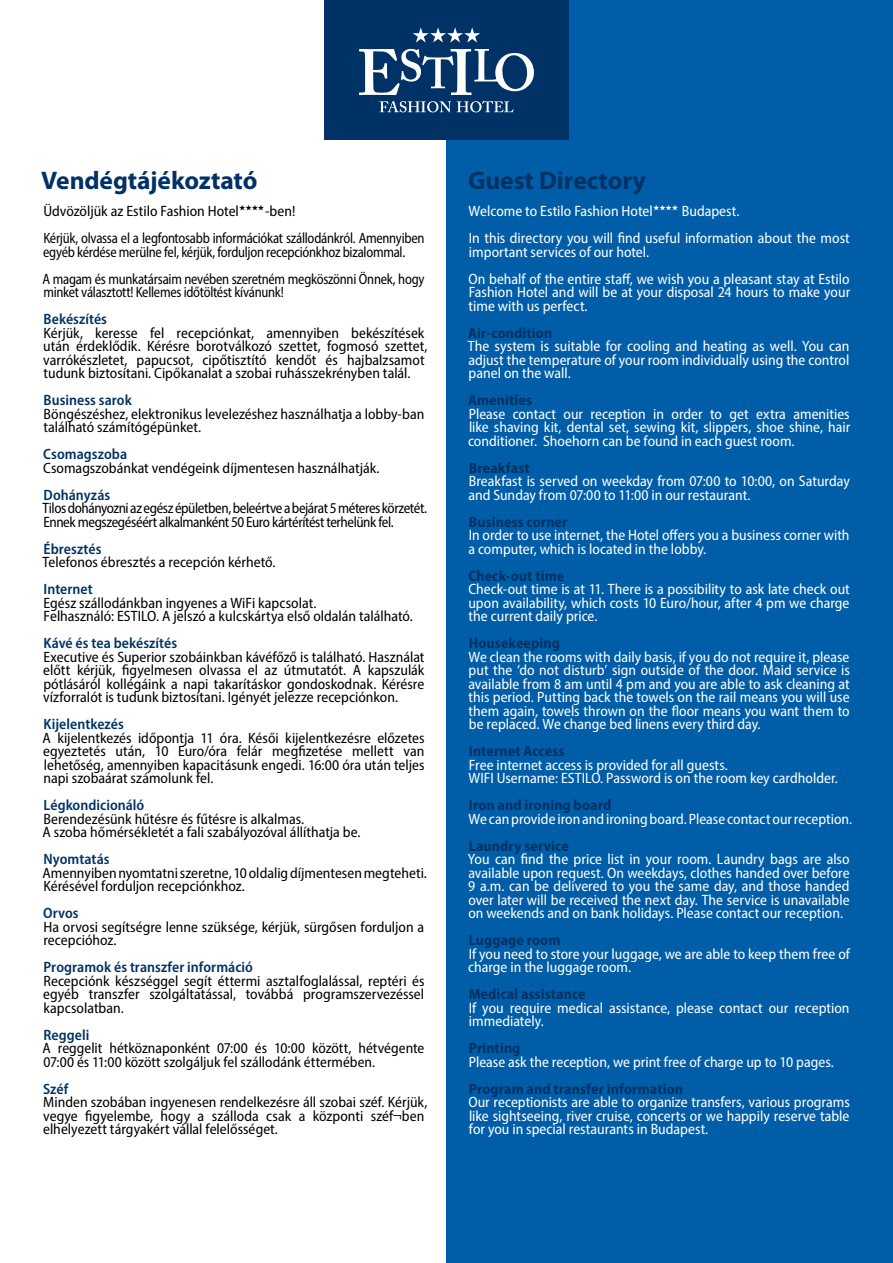
<style>
.page{position:relative;width:893px;height:1263px;background:#fff}
.page>*{position:absolute;margin:0;border:0;box-sizing:border-box;transform-origin:0 0}
.t1{font:700 25.5px "Myriad Pro";letter-spacing:-.005em;color:#003265}
.t2{font:semi-condensed 15px/13.5px "Myriad Pro";color:#fff}
.t3{font:semi-condensed 15px/13.5px "Myriad Pro";color:#000}
.t4{font:700 semi-condensed 15px "Myriad Pro";letter-spacing:.005em;color:#003265}
.t5{font:semi-condensed 15px/27px "Myriad Pro";letter-spacing:-.02em;color:#000;scale:.92 1}
.t6{font:600 semi-condensed 15px "Myriad Pro";letter-spacing:.005em;color:#003265}
.t7{font:semi-condensed 15px/13.5px "Myriad Pro";letter-spacing:-.03em;color:#000;scale:.96 1}
.t8{font:semi-condensed 15px/27px "Myriad Pro";letter-spacing:-.02em;color:#000}
</style>
<div class="page">
<div style="left:446px;top:0;width:447px;height:1263px;background:#005ea9"></div>
<div style="left:324px;top:0;width:245px;height:140px;background:#003265"></div>
<svg style="left:413px;top:27px;width:67px;height:16px"></svg>
<svg style="left:359px;top:49px;width:175px;height:46px"></svg>
<svg style="left:379px;top:101px;width:72px;height:11px"></svg>
<svg style="left:457px;top:101px;width:56px;height:11px"></svg>
<h1 class="t1" style="left:41px;top:164px;width:218px">Vendégtájékoztató</h1>
<p class="t3" style="left:43px;top:204px;width:197px">Üdvözöljük az Estilo Fashion Hotel</p>
<p class="t8" style="left:43px;top:197px;width:382px;text-indent:222px">-ben!<br>Kérjük, olvassa el a legfontosabb információkat szállodánkról. Amennyiben</p>
<p class="t5" style="left:43px;top:238px;width:417px">egyéb kérdése merülne fel, kérjük, forduljon recepciónkhoz bizalommal.<br>A magam és munkatársaim nevében szeretném megköszönni Önnek, hogy</p>
<p class="t5" style="left:43px;top:278px;width:263px">minket választott! Kellemes időtöltést kívánunk!</p>
<p class="t6" style="left:44px;top:310px;width:65px">Bekészítés</p>
<p class="t3" style="left:43px;top:326px;width:386px">Kérjük, keresse fel recepciónkat, amennyiben bekészítések után érdeklődik. Kérésre borotválkozó szettet, fogmosó szettet, varrókészletet, papucsot, cipőtisztító kendőt és hajbalzsamot tudunk biztosítani. Cipőkanalat a szobai ruhásszekrényben talál.</p>
<p class="t6" style="left:44px;top:391px;width:90px">Business sarok</p>
<p class="t3" style="left:43px;top:407px;width:382px">Böngészéshez, elektronikus levelezéshez használhatja a lobby-ban található számítógépünket.</p>
<p class="t6" style="left:43px;top:445px;width:86px">Csomagszoba</p>
<p class="t3" style="left:43px;top:461px;width:338px">Csomagszobánkat vendégeink díjmentesen használhatják.</p>
<p class="t6" style="left:44px;top:485px;width:68px">Dohányzás</p>
<p class="t7" style="left:43px;top:501px;width:402px">Tilos dohányozni az egész épületben, beleértve a bejárat 5 méteres körzetét.<br>Ennek megszegéséért alkalmanként 50 Euro kártérítést terhelünk fel.</p>
<p class="t6" style="left:44px;top:539px;width:59px">Ébresztés</p>
<p class="t3" style="left:43px;top:555px;width:234px">Telefonos ébresztés a recepción kérhető.</p>
<p class="t6" style="left:44px;top:580px;width:51px">Internet</p>
<p class="t3" style="left:44px;top:596px;width:371px">Egész szállodánkban ingyenes a WiFi kapcsolat.<br>Felhasználó: ESTILO. A jelszó a kulcskártya első oldalán található.</p>
<p class="t6" style="left:44px;top:634px;width:135px">Kávé és tea bekészítés</p>
<p class="t3" style="left:43px;top:650px;width:383px;text-align:justify">Executive és Superior szobáinkban kávéfőző is található. Használat előtt kérjük, figyelmesen olvassa el az útmutatót. A kapszulák pótlásáról kollégáink a napi takarításkor gondoskodnak. Kérésre vízforralót is tudunk biztosítani. Igényét jelezze recepciónkon.</p>
<p class="t6" style="left:44px;top:715px;width:82px">Kijelentkezés</p>
<p class="t3" style="left:43px;top:731px;width:384px;text-align:justify">A kijelentkezés időpontja 11 óra. Késői kijelentkezésre előzetes egyeztetés után, 10 Euro/óra felár megfizetése mellett van lehetőség, amennyiben kapacitásunk engedi. 16:00 óra után teljes napi szobaárat számolunk fel.</p>
<p class="t6" style="left:44px;top:796px;width:102px">Légkondicionáló</p>
<p class="t3" style="left:42px;top:812px;width:320px">Berendezésünk hűtésre és fűtésre is alkalmas.<br>A szoba hőmérsékletét a fali szabályozóval állíthatja be.</p>
<p class="t6" style="left:44px;top:850px;width:68px">Nyomtatás</p>
<p class="t3" style="left:42px;top:866px;width:386px">Amennyiben nyomtatni szeretne, 10 oldalig díjmentesen megteheti.<br>Kérésével forduljon recepciónkhoz.</p>
<p class="t6" style="left:43px;top:904px;width:37px">Orvos</p>
<p class="t3" style="left:43px;top:920px;width:382px">Ha orvosi segítségre lenne szüksége, kérjük, sürgősen forduljon a recepcióhoz.</p>
<p class="t6" style="left:44px;top:958px;width:211px">Programok és transzfer információ</p>
<p class="t3" style="left:43px;top:974px;width:383px;text-align:justify">Recepciónk készséggel segít éttermi asztalfoglalással, reptéri és egyéb transzfer szolgáltatással, továbbá programszervezéssel kapcsolatban.</p>
<p class="t6" style="left:44px;top:1025px;width:47px">Reggeli</p>
<p class="t3" style="left:43px;top:1041px;width:383px">A reggelit hétköznaponként 07:00 és 10:00 között, hétvégente<br>07:00 és 11:00 között szolgáljuk fel szállodánk éttermében.</p>
<p class="t6" style="left:43px;top:1079px;width:27px">Széf</p>
<p class="t3" style="left:43px;top:1095px;width:386px">Minden szobában ingyenesen rendelkezésre áll szobai széf. Kérjük, vegye figyelembe, hogy a szálloda csak a központi széf¬ben elhelyezett tárgyakért vállal felelősséget.</p>
<h1 class="t1" style="left:468px;top:164px;width:179px">Guest Directory</h1>
<p class="t2" style="left:469px;top:204px;width:186px">Welcome to Estilo Fashion Hotel</p>
<p class="t2" style="left:469px;top:197px;width:383px;line-height:27px;text-indent:213px">Budapest.<br>In this directory you will find useful information about the most</p>
<p class="t2" style="left:468px;top:238px;width:383px;line-height:27px">important services of our hotel.<br>On behalf of the entire staff, we wish you a pleasant stay at Estilo</p>
<p class="t2" style="left:469px;top:285px;width:383px">Fashion Hotel and will be at your disposal 24 hours to make your time with us perfect.</p>
<p class="t4" style="left:468px;top:323px;width:86px">Air-condition</p>
<p class="t2" style="left:468px;top:339px;width:383px;text-align:justify">The system is suitable for cooling and heating as well. You can adjust the temperature of your room individually using the control panel on the wall.</p>
<p class="t4" style="left:468px;top:391px;width:65px">Amenities</p>
<p class="t2" style="left:468px;top:407px;width:384px;text-align:justify">Please contact our reception in order to get extra amenities like shaving kit, dental set, sewing kit, slippers, shoe shine, hair conditioner. Shoehorn can be found in each guest room.</p>
<p class="t4" style="left:469px;top:458px;width:62px">Breakfast</p>
<p class="t2" style="left:468px;top:474px;width:383px">Breakfast is served on weekday from 07:00 to 10:00, on Saturday and Sunday from 07:00 to 11:00 in our restaurant.</p>
<p class="t4" style="left:469px;top:512px;width:100px">Business corner</p>
<p class="t2" style="left:468px;top:528px;width:383px">In order to use internet, the Hotel offers you a business corner with a computer, which is located in the lobby.</p>
<p class="t4" style="left:468px;top:566px;width:97px">Check-out time</p>
<p class="t2" style="left:468px;top:582px;width:383px;text-align:justify">Check-out time is at 11. There is a possibility to ask late check out upon availability, which costs 10 Euro/hour, after 4 pm we charge the current daily price.</p>
<p class="t4" style="left:469px;top:634px;width:93px">Housekeeping</p>
<p class="t2" style="left:468px;top:650px;width:383px;text-align:justify">We clean the rooms with daily basis, if you do not require it, please put the ‘do not disturb’ sign outside of the door. Maid service is available from 8 am until 4 pm and you are able to ask cleaning at this period. Putting back the towels on the rail means you will use them again, towels thrown on the floor means you want them to be replaced. We change bed linens every third day.</p>
<p class="t4" style="left:469px;top:742px;width:97px">Internet Access</p>
<p class="t2" style="left:469px;top:758px;width:371px">Free internet access is provided for all guests.<br>WIFI Username: ESTILO. Password is on the room key cardholder.</p>
<p class="t4" style="left:469px;top:796px;width:144px">Iron and ironing board</p>
<p class="t2" style="left:469px;top:812px;width:385px">We can provide iron and ironing board. Please contact our reception.</p>
<p class="t4" style="left:469px;top:836px;width:102px">Laundry service</p>
<p class="t2" style="left:468px;top:852px;width:383px;text-align:justify">You can find the price list in your room. Laundry bags are also available upon request. On weekdays, clothes handed over before 9 a.m. can be delivered to you the same day, and those handed over later will be received the next day. The service is unavailable on weekends and on bank holidays. Please contact our reception.</p>
<p class="t4" style="left:469px;top:931px;width:93px">Luggage room</p>
<p class="t2" style="left:468px;top:947px;width:383px">If you need to store your luggage, we are able to keep them free of charge in the luggage room.</p>
<p class="t4" style="left:469px;top:985px;width:119px">Medical assistance</p>
<p class="t2" style="left:469px;top:1001px;width:382px">If you require medical assistance, please contact our reception immediately.</p>
<p class="t4" style="left:469px;top:1039px;width:53px">Printing</p>
<p class="t2" style="left:469px;top:1055px;width:367px">Please ask the reception, we print free of charge up to 10 pages.</p>
<p class="t4" style="left:469px;top:1079px;width:216px">Program and transfer information</p>
<p class="t2" style="left:468px;top:1095px;width:383px;text-align:justify">Our receptionists are able to organize transfers, various programs like sightseeing, river cruise, concerts or we happily reserve table for you in special restaurants in Budapest.</p>
</div>
